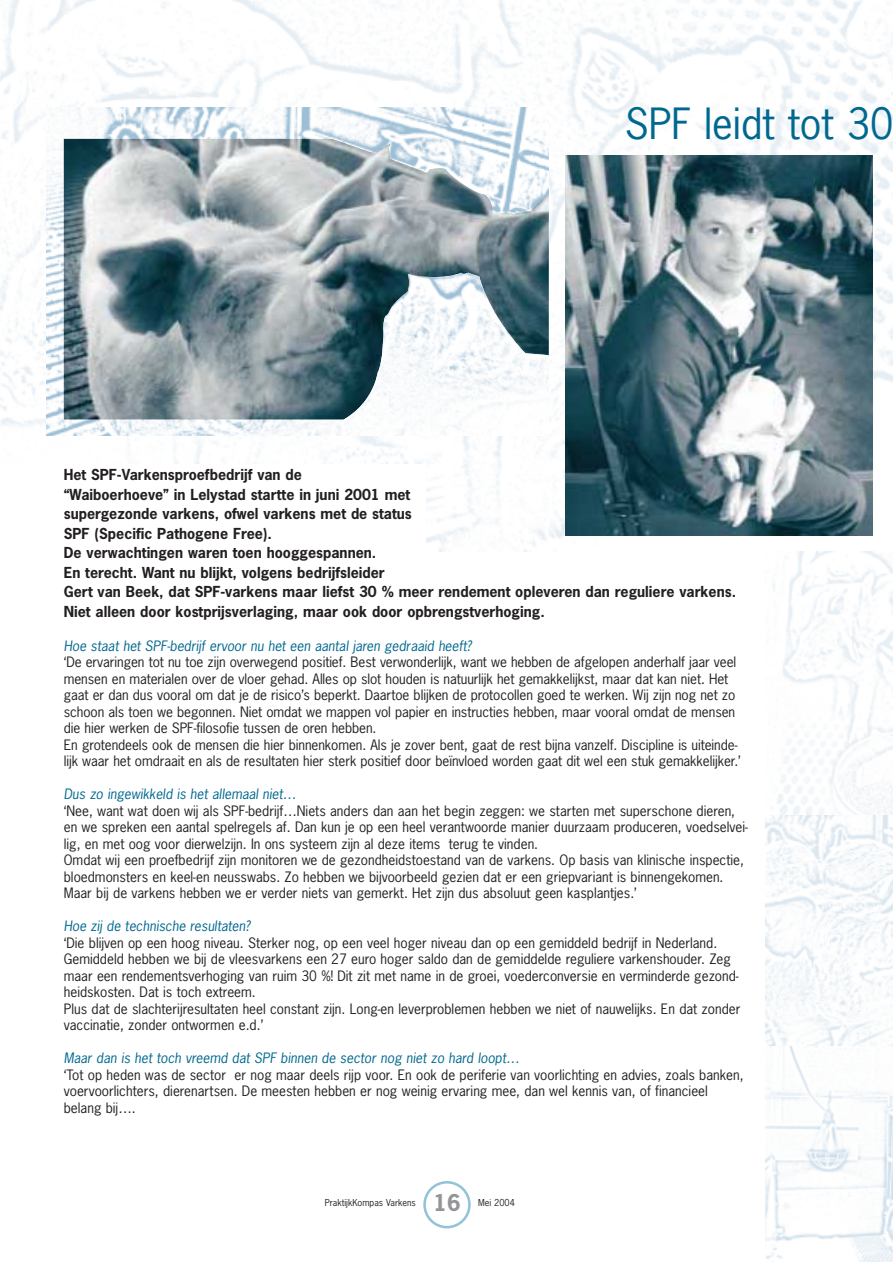
<style>
.page{position:relative;width:893px;height:1262px;background:#fff}
.page>*{position:absolute;margin:0;border:0;box-sizing:border-box;transform-origin:0 0}
.t1{font:40.5px "News Gothic";color:#00688f}
.t2{font:700 21.75px "News Gothic";color:#939598}
.t3{font:700 14.25px/19.5px "News Gothic";color:#231f20}
.t4{font:13.5px/16.5px "News Gothic";color:#231f20}
.t5{font:13.5px "News Gothic";color:#00688f}
.t6{font:9px "News Gothic";color:#231f20}
</style>
<div class="page">
<img style="left:0;top:0;width:892px;height:551px">
<svg style="left:423px;top:1181px;width:47px;height:47px"></svg>
<img style="left:47px;top:108px;width:502px;height:328px">
<img style="left:335px;top:140px;width:28px;height:9px">
<div style="left:0;top:465px;width:425px;height:151px;background:#fff"></div>
<img style="left:765px;top:551px;width:127px;height:710px">
<img style="left:565px;top:155px;width:307px;height:380px">
<h1 class="t1" style="left:624px;top:108px;width:270px">SPF leidt tot 30</h1>
<p class="t3" style="left:64px;top:466px;width:673px">Het SPF-Varkensproefbedrijf van de<br>“Waiboerhoeve” in Lelystad startte in juni 2001 met<br>supergezonde varkens, ofwel varkens met de status<br>SPF (Specific Pathogene Free).<br>De verwachtingen waren toen hooggespannen.<br>En terecht. Want nu blijkt, volgens bedrijfsleider<br>Gert van Beek, dat SPF-varkens maar liefst 30 % meer rendement opleveren dan reguliere varkens.<br>Niet alleen door kostprijsverlaging, maar ook door opbrengstverhoging.</p>
<p class="t5" style="left:64px;top:640px;width:411px">Hoe staat het SPF-bedrijf ervoor nu het een aantal jaren gedraaid heeft?</p>
<p class="t4" style="left:64px;top:655px;width:678px">‘De ervaringen tot nu toe zijn overwegend positief. Best verwonderlijk, want we hebben de afgelopen anderhalf jaar veel mensen en materialen over de vloer gehad. Alles op slot houden is natuurlijk het gemakkelijkst, maar dat kan niet. Het gaat er dan dus vooral om dat je de risico’s beperkt. Daartoe blijken de protocollen goed te werken. Wij zijn nog net zo schoon als toen we begonnen. Niet omdat we mappen vol papier en instructies hebben, maar vooral omdat de mensen die hier werken de SPF-filosofie tussen de oren hebben.<br>En grotendeels ook de mensen die hier binnenkomen. Als je zover bent, gaat de rest bijna vanzelf. Discipline is uiteinde&shy;lijk waar het omdraait en als de resultaten hier sterk positief door beïnvloed worden gaat dit wel een stuk gemakkelijker.’</p>
<p class="t5" style="left:64px;top:788px;width:236px">Dus zo ingewikkeld is het allemaal niet…</p>
<p class="t4" style="left:64px;top:803px;width:685px">‘Nee, want wat doen wij als SPF-bedrijf…Niets anders dan aan het begin zeggen: we starten met superschone dieren, en we spreken een aantal spelregels af. Dan kun je op een heel verantwoorde manier duurzaam produceren, voedselvei&shy;lig, en met oog voor dierwelzijn. In ons systeem zijn al deze items terug te vinden.<br>Omdat wij een proefbedrijf zijn monitoren we de gezondheidstoestand van de varkens. Op basis van klinische inspectie, bloedmonsters en keel-en neusswabs. Zo hebben we bijvoorbeeld gezien dat er een griepvariant is binnengekomen.<br>Maar bij de varkens hebben we er verder niets van gemerkt. Het zijn dus absoluut geen kasplantjes.’</p>
<p class="t5" style="left:64px;top:920px;width:190px">Hoe zij de technische resultaten?</p>
<p class="t4" style="left:64px;top:935px;width:678px">‘Die blijven op een hoog niveau. Sterker nog, op een veel hoger niveau dan op een gemiddeld bedrijf in Nederland.<br>Gemiddeld hebben we bij de vleesvarkens een 27 euro hoger saldo dan de gemiddelde reguliere varkenshouder. Zeg maar een rendementsverhoging van ruim 30 %! Dit zit met name in de groei, voederconversie en verminderde gezond&shy;heidskosten. Dat is toch extreem.<br>Plus dat de slachterijresultaten heel constant zijn. Long-en leverproblemen hebben we niet of nauwelijks. En dat zonder vaccinatie, zonder ontwormen e.d.’</p>
<p class="t5" style="left:64px;top:1052px;width:459px">Maar dan is het toch vreemd dat SPF binnen de sector nog niet zo hard loopt…</p>
<p class="t4" style="left:64px;top:1067px;width:681px">‘Tot op heden was de sector er nog maar deels rijp voor. En ook de periferie van voorlichting en advies, zoals banken, voervoorlichters, dierenartsen. De meesten hebben er nog weinig ervaring mee, dan wel kennis van, of financieel belang bij….</p>
<h2 class="t2" style="left:433px;top:1194px;width:29px">16</h2>
<p class="t6" style="left:325px;top:1199px;width:92px">PraktijkKompas Varkens</p>
<p class="t6" style="left:478px;top:1199px;width:38px">Mei 2004</p>
</div>
